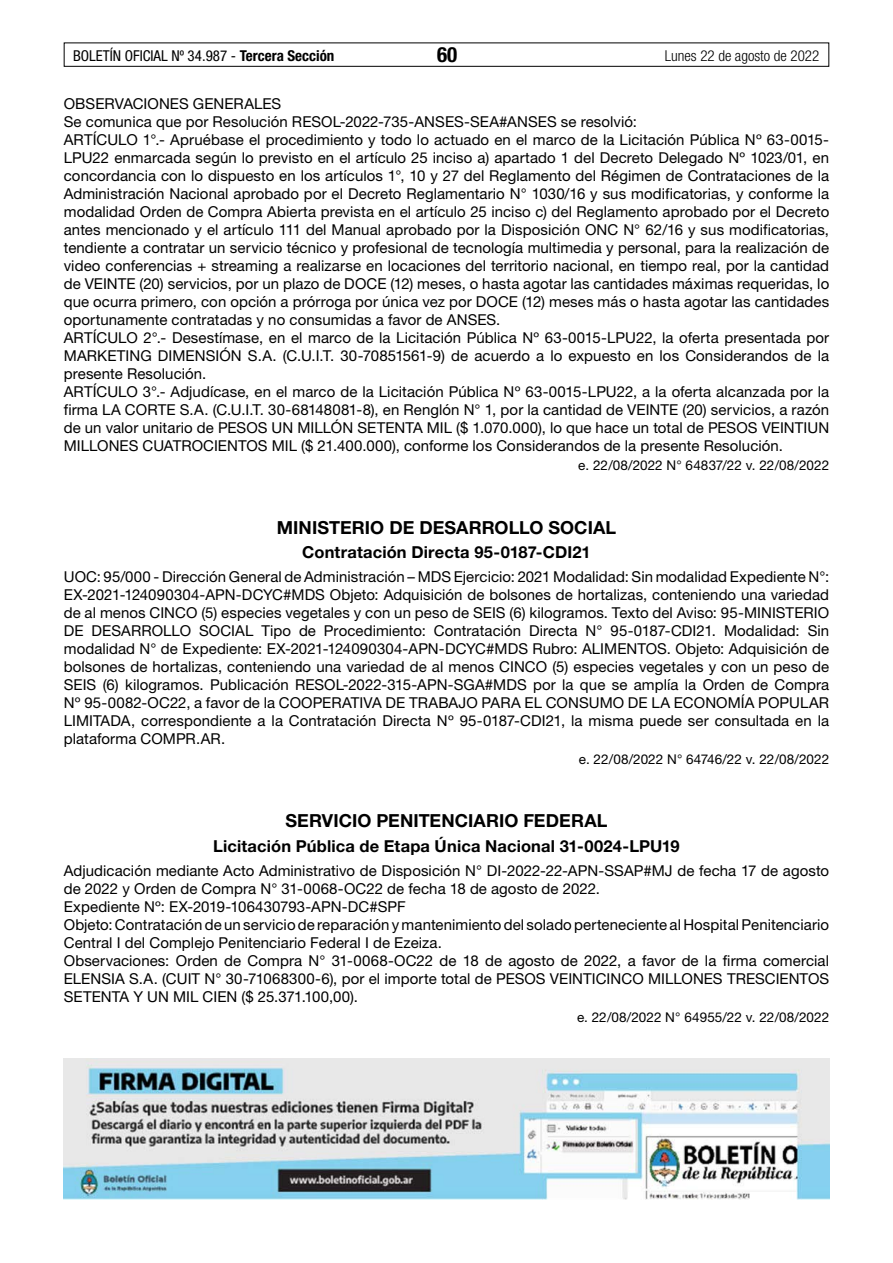
<style>
.page{position:relative;width:893px;height:1263px;background:#fff}
.page>*{position:absolute;margin:0;border:0;box-sizing:border-box;transform-origin:0 0}
.t1{font:700 condensed 21px "Helvetica Neue LT Std";color:#000}
.t2{font:700 18px "Helvetica Neue LT Std";letter-spacing:.005em;color:#000}
.t3{font:700 16.5px "Helvetica Neue LT Std";letter-spacing:.01em;color:#000}
.t4{font:15px/18px "Helvetica Neue LT Std";letter-spacing:.005em;color:#000}
.t5{font:condensed 15px "Helvetica Neue LT Std";color:#000}
.t6{font:300 condensed 15px "Helvetica Neue LT Std";color:#000}
.t7{font:13.5px "Helvetica Neue LT Std";letter-spacing:.005em;color:#000}
.s1{font-weight:700}
</style>
<div class="page">
<div style="left:64px;top:43px;width:765px;height:24px;border:1px solid #000"></div>
<img style="left:64px;top:1059px;width:765px;height:140px">
<p class="t5" style="left:73px;top:47px;width:263px">BOLETÍN OFICIAL Nº 34.987 - <span class="s1">Tercera Sección</span></p>
<h1 class="t1" style="left:437px;top:42px;width:22px">60</h1>
<p class="t6" style="left:665px;top:47px;width:156px">Lunes 22 de agosto de 2022</p>
<p class="t4" style="left:64px;top:94px;width:767px">OBSERVACIONES GENERALES<br>Se comunica que por Resolución RESOL-2022-735-ANSES-SEA#ANSES se resolvió:<br>ARTÍCULO 1°.- Apruébase el procedimiento y todo lo actuado en el marco de la Licitación Pública Nº 63-0015- LPU22 enmarcada según lo previsto en el artículo 25 inciso a) apartado 1 del Decreto Delegado Nº 1023/01, en concordancia con lo dispuesto en los artículos 1°, 10 y 27 del Reglamento del Régimen de Contrataciones de la Administración Nacional aprobado por el Decreto Reglamentario N° 1030/16 y sus modificatorias, y conforme la modalidad Orden de Compra Abierta prevista en el artículo 25 inciso c) del Reglamento aprobado por el Decreto antes mencionado y el artículo 111 del Manual aprobado por la Disposición ONC N° 62/16 y sus modificatorias, tendiente a contratar un servicio técnico y profesional de tecnología multimedia y personal, para la realización de video conferencias + streaming a realizarse en locaciones del territorio nacional, en tiempo real, por la cantidad de VEINTE (20) servicios, por un plazo de DOCE (12) meses, o hasta agotar las cantidades máximas requeridas, lo que ocurra primero, con opción a prórroga por única vez por DOCE (12) meses más o hasta agotar las cantidades oportunamente contratadas y no consumidas a favor de ANSES.<br>ARTÍCULO 2°.- Desestímase, en el marco de la Licitación Pública Nº 63-0015-LPU22, la oferta presentada por MARKETING DIMENSIÓN S.A. (C.U.I.T. 30-70851561-9) de acuerdo a lo expuesto en los Considerandos de la presente Resolución.<br>ARTÍCULO 3°.- Adjudícase, en el marco de la Licitación Pública Nº 63-0015-LPU22, a la oferta alcanzada por la firma LA CORTE S.A. (C.U.I.T. 30-68148081-8), en Renglón N° 1, por la cantidad de VEINTE (20) servicios, a razón de un valor unitario de PESOS UN MILLÓN SETENTA MIL ($ 1.070.000), lo que hace un total de PESOS VEINTIUN MILLONES CUATROCIENTOS MIL ($ 21.400.000), conforme los Considerandos de la presente Resolución.</p>
<p class="t7" style="left:578px;top:457px;width:252px">e. 22/08/2022 N° 64837/22 v. 22/08/2022</p>
<p class="t2" style="left:277px;top:516px;width:341px">MINISTERIO DE DESARROLLO SOCIAL</p>
<p class="t3" style="left:302px;top:542px;width:290px">Contratación Directa 95-0187-CDI21</p>
<p class="t4" style="left:64px;top:568px;width:767px;text-align:justify">UOC: 95/000 - Dirección General de Administración – MDS Ejercicio: 2021 Modalidad: Sin modalidad Expediente N°:<br>EX-2021-124090304-APN-DCYC#MDS Objeto: Adquisición de bolsones de hortalizas, conteniendo una variedad de al menos CINCO (5) especies vegetales y con un peso de SEIS (6) kilogramos. Texto del Aviso: 95-MINISTERIO DE DESARROLLO SOCIAL Tipo de Procedimiento: Contratación Directa N° 95-0187-CDI21. Modalidad: Sin modalidad N° de Expediente: EX-2021-124090304-APN-DCYC#MDS Rubro: ALIMENTOS. Objeto: Adquisición de bolsones de hortalizas, conteniendo una variedad de al menos CINCO (5) especies vegetales y con un peso de SEIS (6) kilogramos. Publicación RESOL-2022-315-APN-SGA#MDS por la que se amplía la Orden de Compra Nº 95-0082-OC22, a favor de la COOPERATIVA DE TRABAJO PARA EL CONSUMO DE LA ECONOMÍA POPULAR LIMITADA, correspondiente a la Contratación Directa Nº 95-0187-CDI21, la misma puede ser consultada en la plataforma COMPR.AR.</p>
<p class="t7" style="left:579px;top:751px;width:252px">e. 22/08/2022 N° 64746/22 v. 22/08/2022</p>
<p class="t2" style="left:285px;top:810px;width:324px">SERVICIO PENITENCIARIO FEDERAL</p>
<p class="t3" style="left:213px;top:836px;width:468px">Licitación Pública de Etapa Única Nacional 31-0024-LPU19</p>
<p class="t4" style="left:64px;top:862px;width:767px">Adjudicación mediante Acto Administrativo de Disposición N° DI-2022-22-APN-SSAP#MJ de fecha 17 de agosto de 2022 y Orden de Compra N° 31-0068-OC22 de fecha 18 de agosto de 2022.<br>Expediente Nº: EX-2019-106430793-APN-DC#SPF<br>Objeto: Contratación de un servicio de reparación y mantenimiento del solado perteneciente al Hospital Penitenciario Central I del Complejo Penitenciario Federal I de Ezeiza.<br>Observaciones: Orden de Compra N° 31-0068-OC22 de 18 de agosto de 2022, a favor de la firma comercial ELENSIA S.A. (CUIT N° 30-71068300-6), por el importe total de PESOS VEINTICINCO MILLONES TRESCIENTOS SETENTA Y UN MIL CIEN ($ 25.371.100,00).</p>
<p class="t7" style="left:577px;top:1009px;width:254px">e. 22/08/2022 N° 64955/22 v. 22/08/2022</p>
</div>
